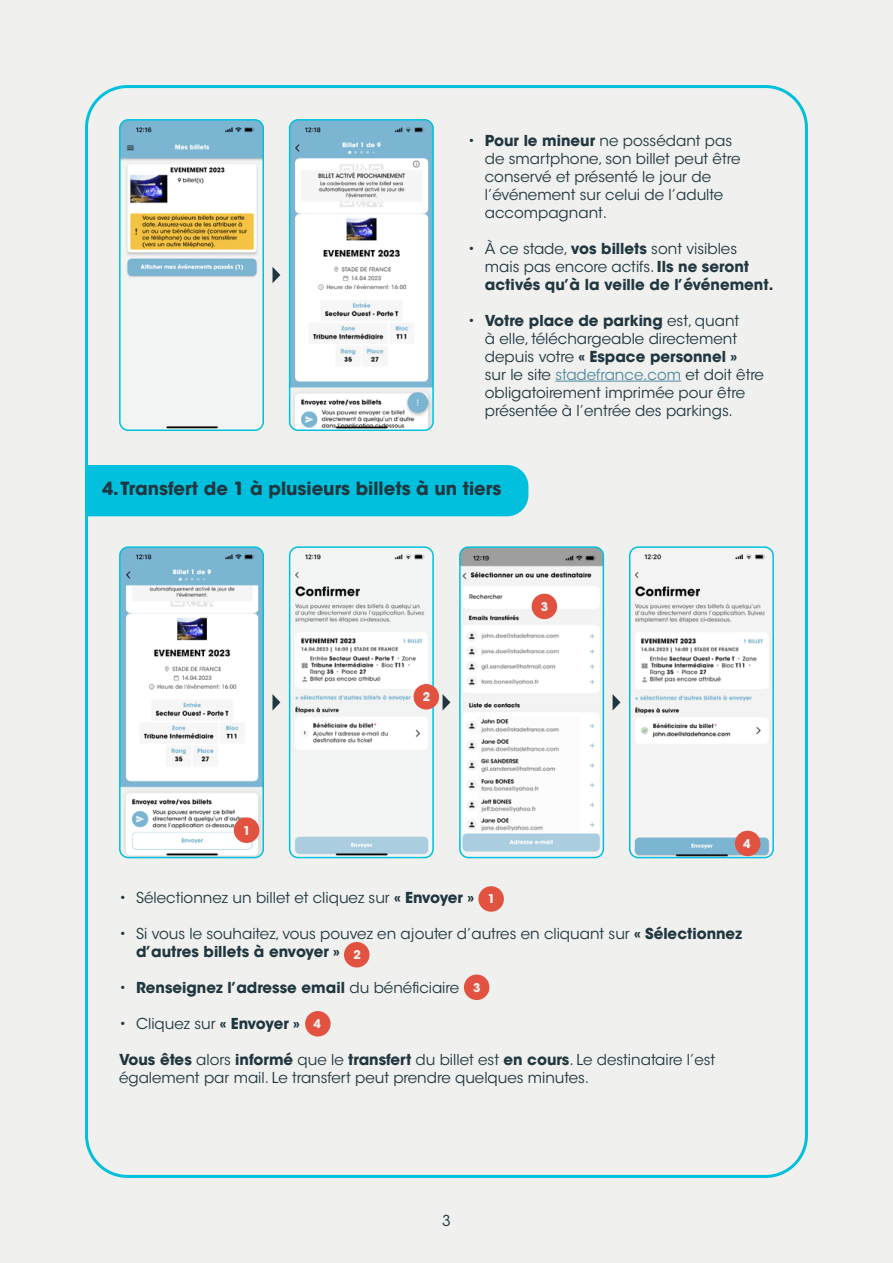
<style>
.page{position:relative;width:893px;height:1263px;background:#f0f0ef}
.page>*{position:absolute;margin:0;border:0;box-sizing:border-box;transform-origin:0 0}
.t1{font:700 18px "ITC Avant Garde Std";color:#203740}
.t2{font:15px/18px "ITC Avant Garde Std";color:#203740}
.t3{font:700 15px/18px "ITC Avant Garde Std";color:#203740}
.t4{font:700 12px "ITC Avant Garde Std";color:#f0f0f0}
.s1{font-weight:700}
.s2{font-weight:400}
.s3{color:#4f89a0}
</style>
<div class="page">
<div style="left:85px;top:465px;width:443px;height:51px;background:#00c0de"></div>
<img style="left:120px;top:120px;width:143px;height:310px">
<div style="left:119px;top:119px;width:145px;height:312px;border:2px solid #00c0de;border-radius:9px"></div>
<img style="left:120px;top:549px;width:143px;height:308px">
<div style="left:119px;top:546px;width:145px;height:312px;border:2px solid #00c0de;border-radius:9px"></div>
<img style="left:290px;top:549px;width:143px;height:308px">
<div style="left:289px;top:546px;width:145px;height:312px;border:2px solid #00c0de;border-radius:9px"></div>
<img style="left:460px;top:549px;width:143px;height:308px">
<div style="left:459px;top:546px;width:145px;height:312px;border:2px solid #00c0de;border-radius:9px"></div>
<img style="left:630px;top:549px;width:143px;height:308px">
<div style="left:629px;top:546px;width:145px;height:312px;border:2px solid #00c0de;border-radius:9px"></div>
<img style="left:290px;top:120px;width:141px;height:310px">
<div style="left:289px;top:119px;width:145px;height:312px;border:2px solid #00c0de;border-radius:9px"></div>
<svg style="left:272px;top:267px;width:8px;height:16px"></svg>
<svg style="left:272px;top:694px;width:8px;height:17px"></svg>
<svg style="left:443px;top:694px;width:7px;height:16px"></svg>
<svg style="left:613px;top:694px;width:7px;height:16px"></svg>
<hr style="left:555px;top:381px;width:126px;height:1px;background:#4f89a0">
<div style="left:478px;top:886px;width:26px;height:26px;background:#e15241;border-radius:50%"></div>
<div style="left:344px;top:942px;width:25px;height:25px;background:#e15241;border-radius:50%"></div>
<div style="left:464px;top:974px;width:25px;height:26px;background:#e15241;border-radius:50%"></div>
<div style="left:305px;top:1011px;width:26px;height:25px;background:#e15241;border-radius:50%"></div>
<div style="left:234px;top:817px;width:25px;height:26px;background:#e15241;border-radius:50%"></div>
<div style="left:414px;top:684px;width:25px;height:25px;background:#e15241;border-radius:50%"></div>
<div style="left:532px;top:594px;width:25px;height:25px;background:#e15241;border-radius:50%"></div>
<div style="left:735px;top:831px;width:25px;height:25px;background:#e15241;border-radius:50%"></div>
<p class="t2" style="left:485px;top:131px;width:257px;text-indent:-17px">• <span class="s1">Pour le mineur</span> ne possédant pas de smartphone, son billet peut être conservé et présenté le jour de l’événement sur celui de l’adulte accompagnant.</p>
<p class="t3" style="left:485px;top:239px;width:290px;text-indent:-17px"><span class="s2">• À ce stade,</span> vos billets <span class="s2">sont visibles mais pas encore actifs.</span> Ils ne seront activés qu’à la veille de l’événement.</p>
<p class="t2" style="left:485px;top:311px;width:281px;text-indent:-17px">• <span class="s1">Votre place de parking</span> est, quant<br>à elle, téléchargeable directement depuis votre <span class="s1">« Espace personnel »<br></span>sur le site <span class="s3">stadefrance.com</span> et doit être obligatoirement imprimée pour être présentée à l’entrée des parkings.</p>
<p class="t1" style="left:102px;top:477px;width:401px">4. Transfert de 1 à plusieurs billets à un tiers</p>
<p class="t4" style="left:423px;top:689px;width:9px">2</p>
<p class="t4" style="left:541px;top:599px;width:9px">3</p>
<p class="t4" style="left:243px;top:822px;width:9px">1</p>
<p class="t4" style="left:743px;top:836px;width:9px">4</p>
<p class="t2" style="left:119px;top:889px;width:356px">• Sélectionnez un billet et cliquez sur <span class="s1">« Envoyer »</span></p>
<p class="t2" style="left:136px;top:925px;width:607px;text-indent:-17px">• Si vous le souhaitez, vous pouvez en ajouter d’autres en cliquant sur <span class="s1">« Sélectionnez d’autres billets à envoyer »</span></p>
<p class="t3" style="left:119px;top:979px;width:342px"><span class="s2">•</span> Renseignez l’adresse email <span class="s2">du bénéficiaire</span></p>
<p class="t2" style="left:119px;top:1015px;width:182px">• Cliquez sur <span class="s1">« Envoyer »</span></p>
<p class="t2" style="left:119px;top:1051px;width:598px"><span class="s1">Vous êtes</span> alors <span class="s1">informé</span> que le <span class="s1">transfert</span> du billet est <span class="s1">en cours</span>. Le destinataire l’est également par mail. Le transfert peut prendre quelques minutes.</p>
<p class="t4" style="left:488px;top:891px;width:9px">1</p>
<p class="t4" style="left:353px;top:947px;width:9px">2</p>
<p class="t4" style="left:473px;top:979px;width:9px">3</p>
<p class="t4" style="left:313px;top:1016px;width:9px">4</p>
<p class="t2" style="left:442px;top:1212px;width:10px">3</p>
</div>
